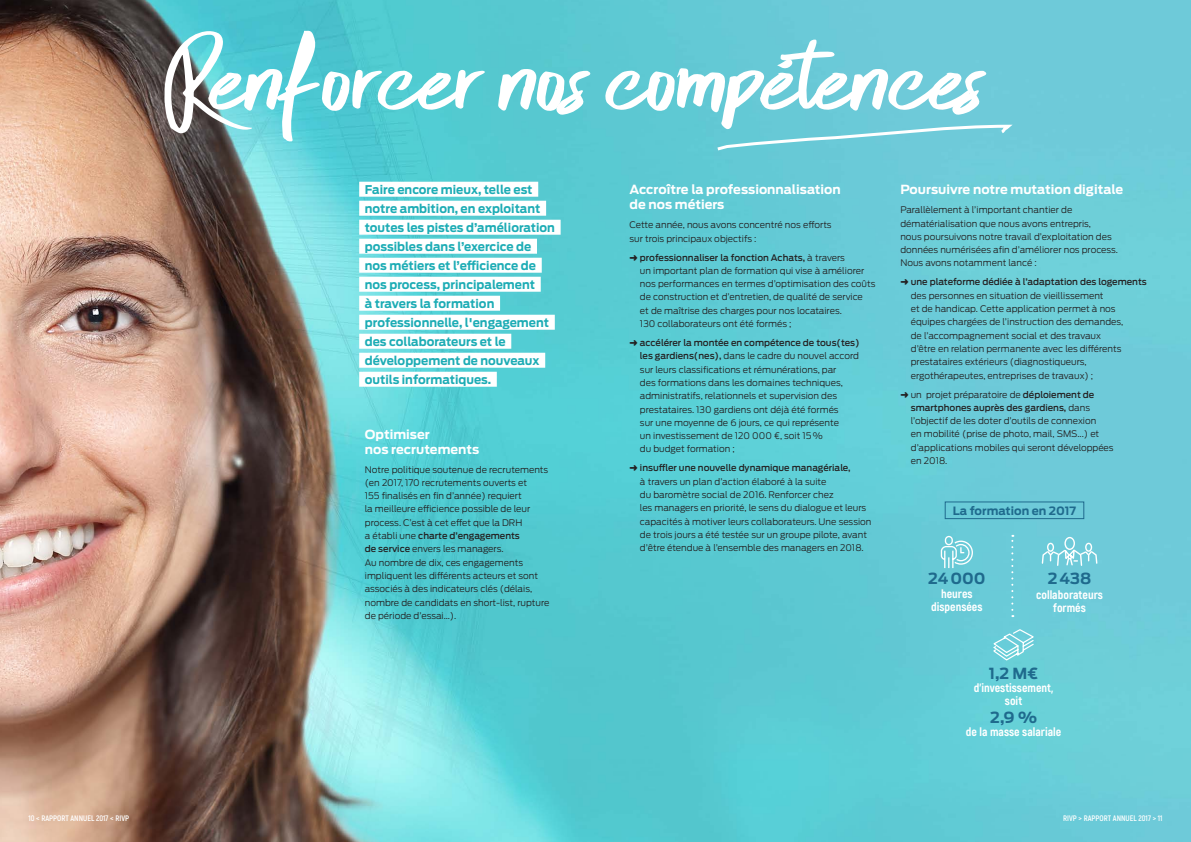
<style>
.page{position:relative;width:1191px;height:842px;background:#fff}
.page>*{position:absolute;margin:0;border:0;box-sizing:border-box;transform-origin:0 0}
.t1{font:85px "Skytreeone";color:#fff;scale:1.1 1}
.t2{font:700 15.2px "Antenna";color:#1f6a8d}
.t3{font:700 12.5px/15px "Antenna";color:#fff}
.t4{font:700 12px "Antenna";color:#1cacb5}
.t5{font:800 12px/13px "Akrobat";color:#fff;text-align:center}
.t6{font:700 11.4px "Antenna";color:#1f6a8d}
.t7{font:300 9px/13.3px "Antenna";color:#231f20}
.t8{font:700 8px "Akrobat";color:#fff}
.s1{font-weight:500}
</style>
<div class="page">
<img style="left:0;top:0;width:1191px;height:842px">
<svg style="left:714px;top:123px;width:302px;height:30px;background:#78cedb"></svg>
<div style="left:359px;top:182px;width:179px;height:15px;background:#fff"></div>
<div style="left:359px;top:201px;width:187px;height:15px;background:#fff"></div>
<div style="left:359px;top:220px;width:201px;height:15px;background:#fff"></div>
<div style="left:359px;top:239px;width:178px;height:15px;background:#fff"></div>
<div style="left:359px;top:258px;width:183px;height:15px;background:#fff"></div>
<div style="left:359px;top:277px;width:182px;height:15px;background:#fff"></div>
<div style="left:359px;top:296px;width:141px;height:15px;background:#fff"></div>
<div style="left:359px;top:315px;width:196px;height:15px;background:#fff"></div>
<div style="left:359px;top:334px;width:152px;height:15px;background:#fff"></div>
<div style="left:359px;top:353px;width:186px;height:15px;background:#fff"></div>
<div style="left:359px;top:372px;width:138px;height:15px;background:#fff"></div>
<svg style="left:1011px;top:535px;width:2px;height:82px"></svg>
<svg style="left:940px;top:535px;width:33px;height:34px"></svg>
<svg style="left:1041px;top:536px;width:57px;height:31px;background:#88d4e0"></svg>
<svg style="left:991px;top:628px;width:44px;height:33px"></svg>
<div style="left:945px;top:502px;width:139px;height:17px;border:1px solid #1f6a8d"></div>
<svg style="left:776px;top:57px;width:18px;height:15px"></svg>
<p class="t1" style="left:163px;top:38px;width:746px">Renforcer nos competences</p>
<p class="t4" style="left:365px;top:182px;width:169px">Faire encore mieux, telle est</p>
<p class="t4" style="left:365px;top:201px;width:177px">notre ambition, en exploitant</p>
<p class="t4" style="left:365px;top:220px;width:192px">toutes les pistes d’amélioration</p>
<p class="t4" style="left:365px;top:239px;width:168px">possibles dans l’exercice de</p>
<p class="t4" style="left:365px;top:258px;width:173px">nos métiers et l’efficience de</p>
<p class="t4" style="left:365px;top:277px;width:172px">nos process, principalement</p>
<p class="t4" style="left:365px;top:296px;width:131px">à travers la formation</p>
<p class="t4" style="left:365px;top:315px;width:186px">professionnelle, l'engagement</p>
<p class="t4" style="left:365px;top:334px;width:142px">des collaborateurs et le</p>
<p class="t4" style="left:365px;top:353px;width:176px">développement de nouveaux</p>
<p class="t4" style="left:365px;top:372px;width:128px">outils informatiques.</p>
<p class="t3" style="left:365px;top:427px;width:116px">Optimiser<br>nos recrutements</p>
<p class="t7" style="left:365px;top:463px;width:185px">Notre politique soutenue de recrutements (en 2017, 170 recrutements ouverts et<br>155 finalisés en fin d’année) requiert<br>la meilleure efficience possible de leur process. C’est à cet effet que la DRH<br>a établi une <span class="s1">charte d’engagements<br>de service</span> envers les managers.</p>
<p class="t7" style="left:365px;top:556px;width:186px">Au nombre de dix, ces engagements impliquent les différents acteurs et sont associés à des indicateurs clés (délais, nombre de candidats en short-list, rupture de période d’essai…).</p>
<p class="t3" style="left:629px;top:182px;width:213px">Accroître la professionnalisation de nos métiers</p>
<p class="t7" style="left:629px;top:218px;width:204px">Cette année, nous avons concentré nos efforts sur trois principaux objectifs :</p>
<p class="t7" style="left:640px;top:251px;width:237px;text-indent:-10px">➜ <span class="s1">professionnaliser la fonction Achats,</span> à travers<br>un important plan de formation qui vise à améliorer nos performances en termes d’optimisation des coûts de construction et d’entretien, de qualité de service<br>et de maîtrise des charges pour nos locataires.<br>130 collaborateurs ont été formés ;</p>
<p class="t7" style="left:640px;top:336px;width:221px;text-indent:-10px">➜ <span class="s1">accélérer la montée en compétence de tous(tes) les gardiens(nes),</span> dans le cadre du nouvel accord sur leurs classifications et rémunérations, par<br>des formations dans les domaines techniques, administratifs, relationnels et supervision des prestataires. 130 gardiens ont déjà été formés<br>sur une moyenne de 6 jours, ce qui représente<br>un investissement de 120 000 €, soit 15%<br>du budget formation ;</p>
<p class="t7" style="left:640px;top:461px;width:233px;text-indent:-10px">➜ <span class="s1">insuffler une nouvelle dynamique managériale,<br></span>à travers un plan d’action élaboré à la suite<br>du baromètre social de 2016. Renforcer chez<br>les managers en priorité, le sens du dialogue et leurs capacités à motiver leurs collaborateurs. Une session de trois jours a été testée sur un groupe pilote, avant d’être étendue à l’ensemble des managers en 2018.</p>
<p class="t3" style="left:900px;top:182px;width:224px">Poursuivre notre mutation digitale</p>
<p class="t7" style="left:900px;top:203px;width:219px">Parallèlement à l’important chantier de dématérialisation que nous avons entrepris,<br>nous poursuivons notre travail d’exploitation des données numérisées afin d’améliorer nos process.<br>Nous avons notamment lancé :</p>
<p class="t7" style="left:910px;top:276px;width:237px;text-indent:-10px">➜ <span class="s1">une plateforme dédiée à l’adaptation des logements </span>des personnes en situation de vieillissement<br>et de handicap. Cette application permet à nos équipes chargées de l’instruction des demandes,<br>de l’accompagnement social et des travaux<br>d’être en relation permanente avec les différents prestataires extérieurs (diagnostiqueurs, ergothérapeutes, entreprises de travaux) ;</p>
<p class="t7" style="left:910px;top:388px;width:204px;text-indent:-10px">➜ un projet préparatoire de <span class="s1">déploiement de smartphones auprès des gardiens,</span> dans l’objectif de les doter d’outils de connexion<br>en mobilité (prise de photo, mail, SMS...) et d’applications mobiles qui seront développées en 2018.</p>
<p class="t6" style="left:952px;top:504px;width:125px">La formation en 2017</p>
<p class="t2" style="left:928px;top:569px;width:59px">24000</p>
<p class="t5" style="left:941px;top:588px;width:33px">heures</p>
<p class="t5" style="left:931px;top:601px;width:53px">dispensées</p>
<p class="t2" style="left:1048px;top:570px;width:45px">2438</p>
<p class="t5" style="left:1036px;top:588px;width:68px">collaborateurs formés</p>
<p class="t2" style="left:988px;top:664px;width:51px">1,2 M€</p>
<p class="t5" style="left:973px;top:681px;width:81px">d’investissement,</p>
<p class="t5" style="left:1005px;top:694px;width:19px">soit</p>
<p class="t2" style="left:990px;top:708px;width:48px">2,9 %</p>
<p class="t5" style="left:965px;top:725px;width:97px">de la masse salariale</p>
<p class="t8" style="left:28px;top:813px;width:102px">10 &lt; RAPPORT ANNUEL 2017 &lt; RIVP</p>
<p class="t8" style="left:1063px;top:813px;width:101px">RIVP &gt; RAPPORT ANNUEL 2017 &gt; 11</p>
</div>
